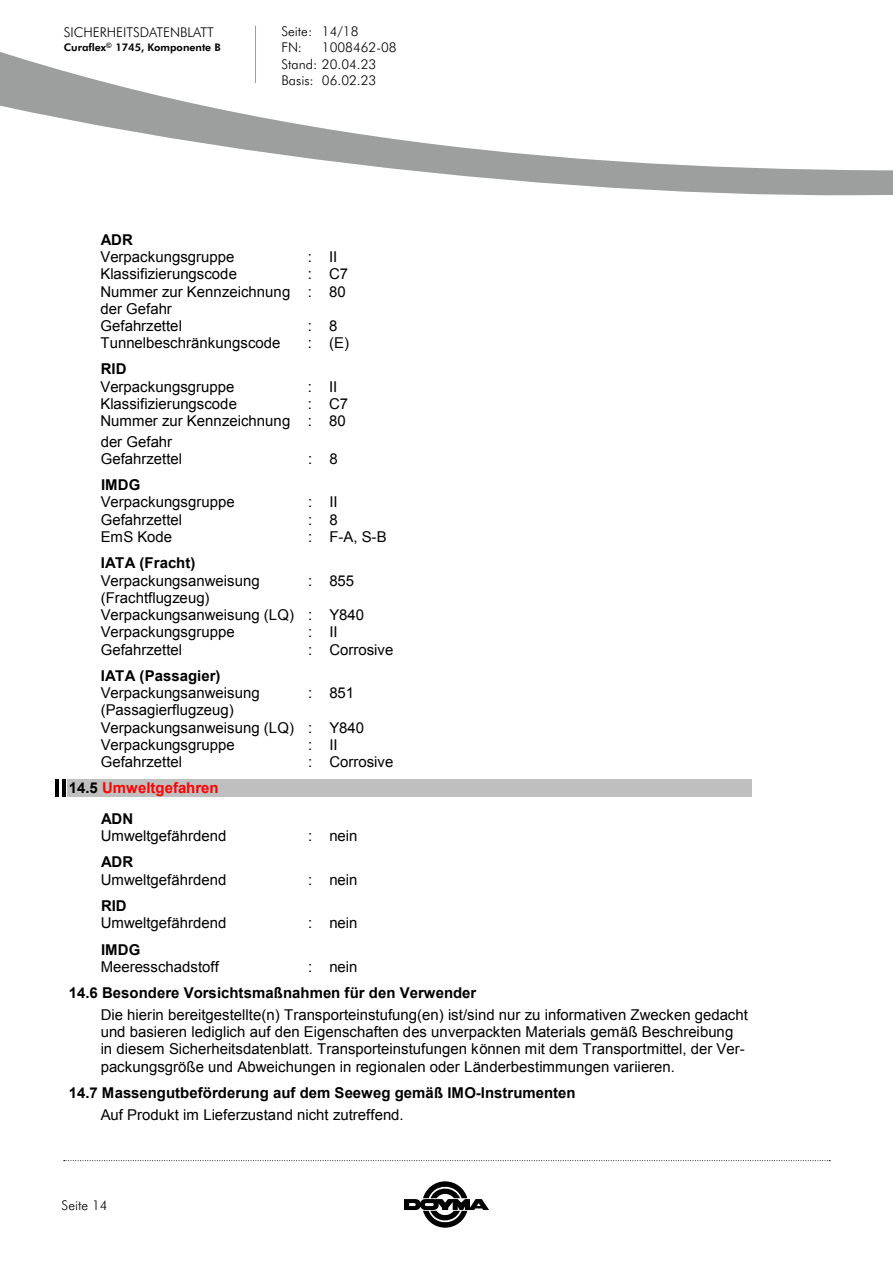
<style>
.page{position:relative;width:893px;height:1263px;background:#fff}
.page>*{position:absolute;margin:0;border:0;box-sizing:border-box;transform-origin:0 0}
.t1{font:700 21px "Arial";color:#000}
.t2{font:15px/17.2px "Arial";color:#000}
.t3{font:700 15px "Arial";color:#000}
.t4{font:700 15px/30.8px "Arial";color:#f00}
.t5{font:300 13.5px/16.5px "Futura BT";color:#000}
.t6{font:700 10.5px "Futura BT";color:#000}
.s1{color:#000}
</style>
<div class="page">
<svg style="left:0;top:25px;width:893px;height:171px"></svg>
<hr style="left:255px;top:26px;width:1px;height:57px;background:#9d9e9e">
<svg style="left:64px;top:1160px;width:766px;height:1px"></svg>
<svg style="left:404px;top:1181px;width:85px;height:47px"></svg>
<div style="left:67px;top:779px;width:684px;height:18px;background:#bfbfbf"></div>
<hr style="left:56px;top:779px;width:3px;height:18px;background:#000">
<hr style="left:62px;top:779px;width:3px;height:18px;background:#000">
<p class="t5" style="left:281px;top:22px;width:79px">Seite: 14/18<br>FN:</p>
<p class="t5" style="left:64px;top:24px;width:152px">SICHERHEITSDATENBLATT</p>
<p class="t6" style="left:64px;top:40px;width:158px">Curaflex<sup>©</sup> 1745, Komponente B</p>
<p class="t3" style="left:100px;top:33px;width:41px">IMDG</p>
<p class="t2" style="left:308px;top:31px;width:31px;line-height:26.2px">: 8 : 8</p>
<p class="t5" style="left:281px;top:39px;width:117px;text-indent:40px">1008462-08<br>Stand: 20.04.23<br>Basis: 06.02.23</p>
<p class="t3" style="left:101px;top:229px;width:34px">ADR</p>
<p class="t2" style="left:100px;top:248px;width:136px">Verpackungsgruppe</p>
<p class="t2" style="left:308px;top:248px;width:31px">: II</p>
<p class="t2" style="left:100px;top:266px;width:138px">Klassifizierungscode</p>
<p class="t2" style="left:308px;top:266px;width:42px">: C7</p>
<p class="t2" style="left:100px;top:283px;width:191px">Nummer zur Kennzeichnung der Gefahr</p>
<p class="t2" style="left:308px;top:283px;width:39px">: 80</p>
<p class="t2" style="left:100px;top:317px;width:83px">Gefahrzettel</p>
<p class="t2" style="left:308px;top:317px;width:31px">: 8</p>
<p class="t2" style="left:100px;top:335px;width:181px">Tunnelbeschränkungscode</p>
<p class="t2" style="left:308px;top:335px;width:43px">: (E)</p>
<p class="t3" style="left:101px;top:359px;width:27px">RID</p>
<p class="t2" style="left:100px;top:378px;width:136px">Verpackungsgruppe</p>
<p class="t2" style="left:308px;top:378px;width:31px">: II</p>
<p class="t2" style="left:100px;top:395px;width:138px">Klassifizierungscode</p>
<h1 class="t1" style="left:69px;top:334px;width:228px">DisboXID 476 Comp. B</h1>
<p class="t2" style="left:156px;top:375px;width:113px">Überarbeitet am:<br>06.02.2023</p>
<p class="t2" style="left:101px;top:433px;width:83px">der Gefahr<br>Gefahrzettel</p>
<p class="t2" style="left:100px;top:395px;width:249px;text-align:right">: C7<br>Nummer zur Kennzeichnung : 80</p>
<p class="t2" style="left:308px;top:450px;width:31px">: 8</p>
<p class="t3" style="left:101px;top:474px;width:41px">IMDG</p>
<p class="t2" style="left:101px;top:494px;width:136px">Verpackungsgruppe</p>
<p class="t2" style="left:308px;top:494px;width:31px">: II</p>
<p class="t2" style="left:101px;top:511px;width:83px">Gefahrzettel</p>
<p class="t2" style="left:308px;top:511px;width:31px">: 8</p>
<p class="t2" style="left:101px;top:528px;width:73px">EmS Kode</p>
<p class="t2" style="left:308px;top:528px;width:80px">: F-A, S-B</p>
<p class="t3" style="left:101px;top:552px;width:96px">IATA (Fracht)</p>
<p class="t2" style="left:101px;top:572px;width:161px">Verpackungsanweisung (Frachtflugzeug)</p>
<p class="t2" style="left:308px;top:572px;width:48px">: 855</p>
<p class="t2" style="left:101px;top:606px;width:265px">Verpackungsanweisung (LQ) : Y840<br>Verpackungsgruppe</p>
<p class="t2" style="left:308px;top:623px;width:31px">: II</p>
<p class="t2" style="left:101px;top:641px;width:83px">Gefahrzettel</p>
<p class="t2" style="left:308px;top:641px;width:87px">: Corrosive</p>
<p class="t3" style="left:101px;top:665px;width:121px">IATA (Passagier)</p>
<p class="t2" style="left:101px;top:684px;width:161px">Verpackungsanweisung (Passagierflugzeug)</p>
<p class="t2" style="left:308px;top:684px;width:48px">: 851</p>
<p class="t2" style="left:101px;top:719px;width:265px">Verpackungsanweisung (LQ) : Y840<br>Verpackungsgruppe</p>
<p class="t2" style="left:308px;top:736px;width:31px">: II</p>
<p class="t2" style="left:101px;top:753px;width:83px">Gefahrzettel</p>
<p class="t2" style="left:308px;top:753px;width:87px">: Corrosive</p>
<p class="t4" style="left:101px;top:773px;width:119px;text-indent:-32px"><span class="s1">14.5</span> Umweltgefahren<br><span class="s1">ADN</span></p>
<p class="t2" style="left:101px;top:828px;width:127px">Umweltgefährdend</p>
<p class="t2" style="left:308px;top:828px;width:51px">: nein</p>
<p class="t3" style="left:101px;top:851px;width:34px">ADR</p>
<p class="t2" style="left:101px;top:871px;width:127px">Umweltgefährdend</p>
<p class="t2" style="left:308px;top:871px;width:51px">: nein</p>
<p class="t3" style="left:101px;top:895px;width:27px">RID</p>
<p class="t2" style="left:101px;top:915px;width:127px">Umweltgefährdend</p>
<p class="t2" style="left:308px;top:915px;width:51px">: nein</p>
<p class="t3" style="left:101px;top:939px;width:41px">IMDG</p>
<p class="t2" style="left:101px;top:958px;width:120px">Meeresschadstoff</p>
<p class="t2" style="left:308px;top:958px;width:51px">: nein</p>
<p class="t3" style="left:69px;top:982px;width:409px">14.6 Besondere Vorsichtsmaßnahmen für den Verwender</p>
<p class="t2" style="left:101px;top:1006px;width:649px">Die hierin bereitgestellte(n) Transporteinstufung(en) ist/sind nur zu informativen Zwecken gedacht und basieren lediglich auf den Eigenschaften des unverpackten Materials gemäß Beschreibung in diesem Sicherheitsdatenblatt. Transporteinstufungen können mit dem Transportmittel, der Ver&shy;packungsgröße und Abweichungen in regionalen oder Länderbestimmungen variieren.</p>
<p class="t3" style="left:69px;top:1082px;width:508px">14.7 Massengutbeförderung auf dem Seeweg gemäß IMO-Instrumenten</p>
<p class="t2" style="left:101px;top:1106px;width:305px">Auf Produkt im Lieferzustand nicht zutreffend.</p>
<p class="t5" style="left:62px;top:1196px;width:48px">Seite 14</p>
</div>
